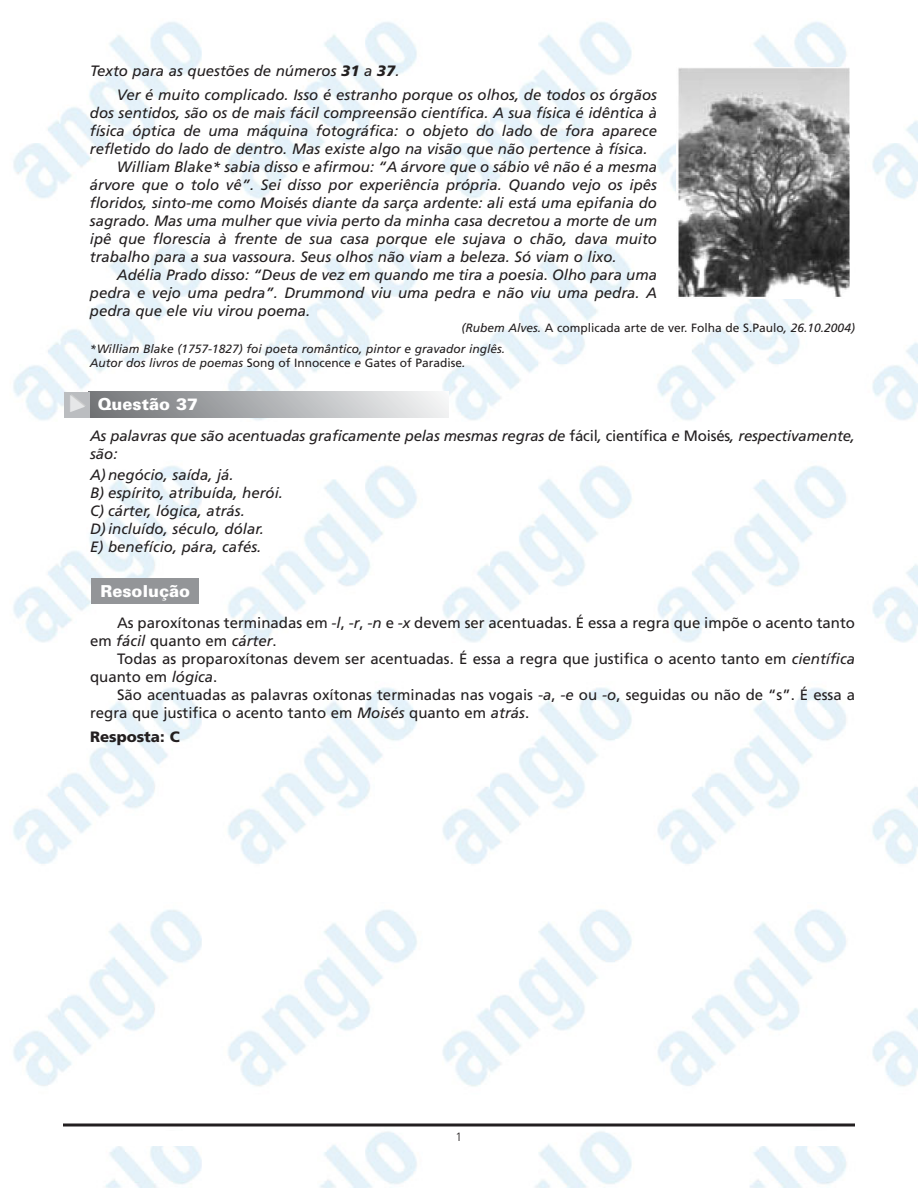
<style>
.page{position:relative;width:918px;height:1188px;background:#fff}
.page>*{position:absolute;margin:0;border:0;box-sizing:border-box;transform-origin:0 0}
.t1{font:900 16.5px "Univers";color:#fff}
.t2{font:italic 15px/18px "Frutiger";color:#231f20}
.t3{font:15px/18px "Frutiger";color:#231f20}
.t4{font:900 15px "Frutiger";color:#231f20}
.t5{font:italic 12px/20.4px "Frutiger";color:#231f20}
.t6{font:12px "Frutiger";color:#231f20}
.t7{font:300 12px "Frutiger";color:#231f20}
.s1{font-weight:900}
.s2{font-style:normal}
.s3{font-style:italic}
</style>
<div class="page">
<img style="left:13px;top:22px;width:905px;height:1166px">
<hr style="left:63px;top:1124px;width:792px;height:2px;background:#231f20">
<div style="left:63px;top:1131px;width:144px;height:15px;background:#fff"></div>
<div style="left:747px;top:1131px;width:108px;height:15px;background:#fff"></div>
<div style="left:92px;top:579px;width:108px;height:25px;background:#939598"></div>
<div style="left:89px;top:392px;width:360px;height:25px;background:linear-gradient(to right,#717376,#f3f4f5)"></div>
<div style="left:64px;top:392px;width:26px;height:25px;background:#bbbdc0"></div>
<img style="left:677px;top:68px;width:175px;height:230px">
<p class="t2" style="left:117px;top:60px;width:542px;line-height:24px;text-indent:-27px">Texto para as questões de números <span class="s1">31</span> a <span class="s1">37</span>.<br>Ver é muito complicado. Isso é estranho porque os olhos, de todos os órgãos</p>
<p class="t2" style="left:90px;top:105px;width:569px">dos sentidos, são os de mais fácil compreensão científica. A sua física é idêntica à</p>
<p class="t2" style="left:90px;top:123px;width:569px">física óptica de uma máquina fotográfica: o objeto do lado de fora aparece</p>
<p class="t2" style="left:90px;top:141px;width:559px">refletido do lado de dentro. Mas existe algo na visão que não pertence à física.</p>
<p class="t2" style="left:117px;top:159px;width:542px">William Blake* sabia disso e afirmou: “A árvore que o sábio vê não é a mesma</p>
<p class="t2" style="left:90px;top:177px;width:569px">árvore que o tolo vê”. Sei disso por experiência própria. Quando vejo os ipês</p>
<p class="t2" style="left:90px;top:195px;width:569px">floridos, sinto-me como Moisés diante da sarça ardente: ali está uma epifania do</p>
<p class="t2" style="left:90px;top:213px;width:569px">sagrado. Mas uma mulher que vivia perto da minha casa decretou a morte de um</p>
<p class="t2" style="left:90px;top:231px;width:569px">ipê que florescia à frente de sua casa porque ele sujava o chão, dava muito</p>
<p class="t2" style="left:90px;top:249px;width:528px">trabalho para a sua vassoura. Seus olhos não viam a beleza. Só viam o lixo.</p>
<p class="t2" style="left:117px;top:267px;width:542px">Adélia Prado disso: “Deus de vez em quando me tira a poesia. Olho para uma</p>
<p class="t2" style="left:90px;top:285px;width:569px">pedra e vejo uma pedra”. Drummond viu uma pedra e não viu uma pedra. A</p>
<p class="t2" style="left:90px;top:303px;width:222px">pedra que ele viu virou poema.</p>
<p class="t5" style="left:90px;top:319px;width:767px;text-indent:371px">(Rubem Alves. <span class="s2">A complicada arte de ver. Folha de S.Paulo</span>, 26.10.2004) *William Blake (1757-1827) foi poeta romântico, pintor e gravador inglês.</p>
<p class="t6" style="left:90px;top:358px;width:377px"><span class="s3">Autor dos livros de poemas</span> Song of Innocence <span class="s3">e</span> Gates of Paradise<span class="s3">.</span></p>
<p class="t1" style="left:98px;top:399px;width:102px">Questão 37</p>
<p class="t2" style="left:90px;top:428px;width:767px">As palavras que são acentuadas graficamente pelas mesmas regras de <span class="s2">fácil</span>, <span class="s2">científica</span> e <span class="s2">Moisés</span>, respectivamente, são:</p>
<p class="t2" style="left:90px;top:467px;width:195px">A) negócio, saída, já.<br>B) espírito, atribuída, herói.<br>C) cárter, lógica, atrás.<br>D) incluído, século, dólar.<br>E) benefício, pára, cafés.</p>
<p class="t1" style="left:100px;top:585px;width:91px">Resolução</p>
<p class="t3" style="left:90px;top:615px;width:767px;text-indent:27px">As paroxítonas terminadas em <span class="s3">-l</span>, <span class="s3">-r</span>, <span class="s3">-n</span> e <span class="s3">-x</span> devem ser acentuadas. É essa a regra que impõe o acento tanto em <span class="s3">fácil</span> quanto em <span class="s3">cárter</span>.</p>
<p class="t3" style="left:90px;top:651px;width:767px;text-indent:27px">Todas as proparoxítonas devem ser acentuadas. É essa a regra que justifica o acento tanto em <span class="s3">científica </span>quanto em <span class="s3">lógica</span>.</p>
<p class="t3" style="left:90px;top:687px;width:767px;text-indent:27px">São acentuadas as palavras oxítonas terminadas nas vogais <span class="s3">-a</span>, <span class="s3">-e</span> ou <span class="s3">-o</span>, seguidas ou não de “s”. É essa a regra que justifica o acento tanto em <span class="s3">Moisés</span> quanto em <span class="s3">atrás</span>.</p>
<p class="t4" style="left:90px;top:731px;width:91px">Resposta: C</p>
<p class="t7" style="left:456px;top:1132px;width:8px">1</p>
</div>
